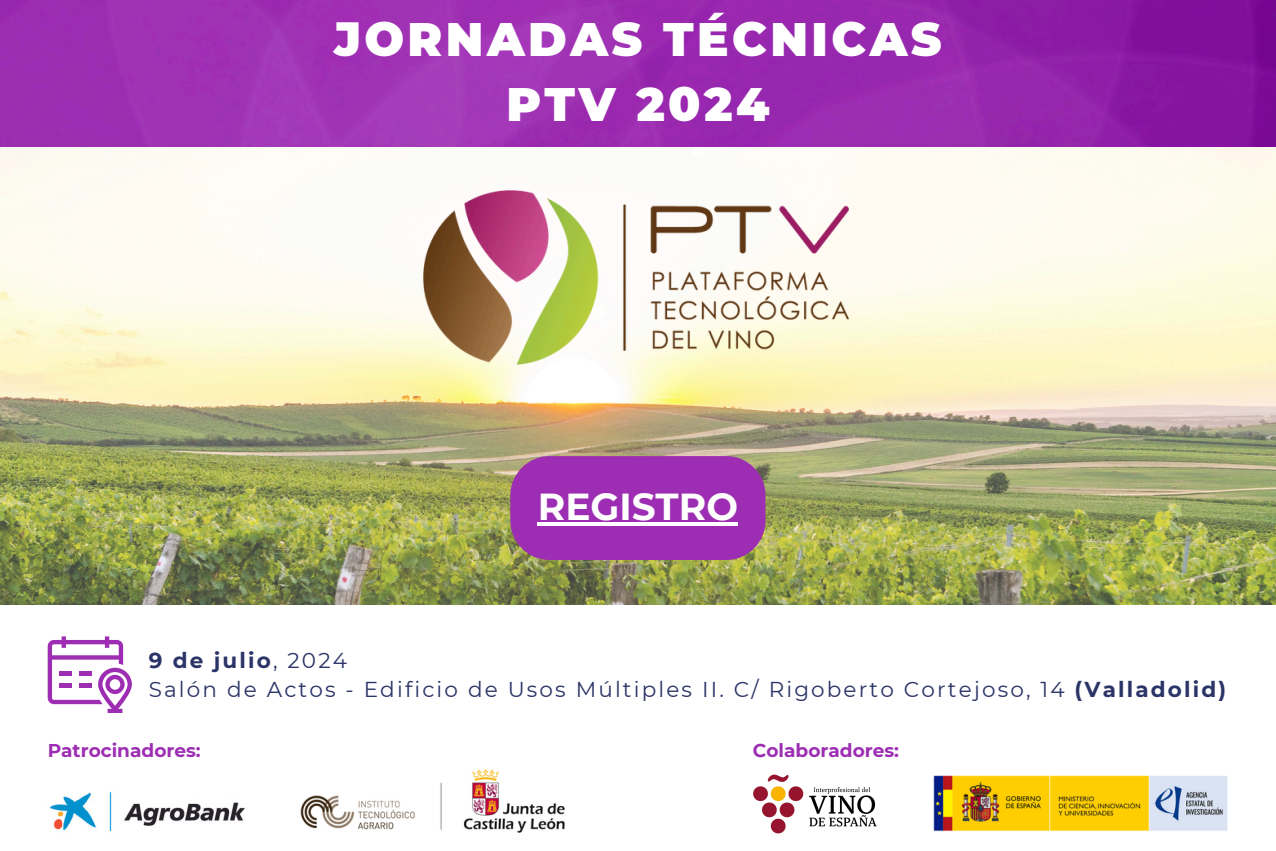
<style>
.page{position:relative;width:1276px;height:851px;background:#fff}
.page>*{position:absolute;margin:0;border:0;box-sizing:border-box;transform-origin:0 0}
.t1{font:900 46.8px/65.2px "Montserrat";letter-spacing:.075em;color:#fff;text-align:center}
.t2{font:700 37.5px "Montserrat";color:#fff}
.t3{font:21.45px "Montserrat";letter-spacing:.1em;color:#2b3467}
.t4{font:700 21.45px "Montserrat";letter-spacing:.1em;color:#2b3467}
.t5{font:700 18.45px "Montserrat";color:#9d2eb3}
.s1{font-weight:400}
.s2{font-weight:700}
</style>
<div class="page">
<img style="left:0;top:0;width:1276px;height:604px">
<img style="left:419px;top:185px;width:437px;height:183px">
<svg style="left:48px;top:636px;width:84px;height:77px"></svg>
<hr style="left:59px;top:671px;width:13px;height:4px;background:#9d2eb3">
<hr style="left:79px;top:671px;width:13px;height:4px;background:#9d2eb3">
<div style="left:59px;top:683px;width:13px;height:5px;background:#9d2eb3"></div>
<div style="left:79px;top:683px;width:13px;height:5px;background:#9d2eb3"></div>
<div style="left:510px;top:456px;width:255px;height:104px;background:#9d2eb3;border-radius:39px"></div>
<hr style="left:538px;top:522px;width:200px;height:4px;background:#fff">
<img style="left:49px;top:792px;width:196px;height:39px">
<img style="left:301px;top:769px;width:264px;height:64px">
<img style="left:753px;top:774px;width:123px;height:60px">
<img style="left:934px;top:775px;width:294px;height:56px">
<p class="t1" style="left:334px;top:6px;width:609px">JORNADAS TÉCNICAS<br>PTV 2024</p>
<h1 class="t2" style="left:538px;top:484px;width:202px">REGISTRO</h1>
<p class="t4" style="left:149px;top:647px;width:200px">9 de julio<span class="s1">, 2024</span></p>
<p class="t3" style="left:149px;top:676px;width:1079px">Salón de Actos - Edificio de Usos Múltiples II. C/ Rigoberto Cortejoso, 14 <span class="s2">(Valladolid)</span></p>
<p class="t5" style="left:48px;top:738px;width:155px">Patrocinadores:</p>
<p class="t5" style="left:753px;top:738px;width:148px">Colaboradores:</p>
</div>
